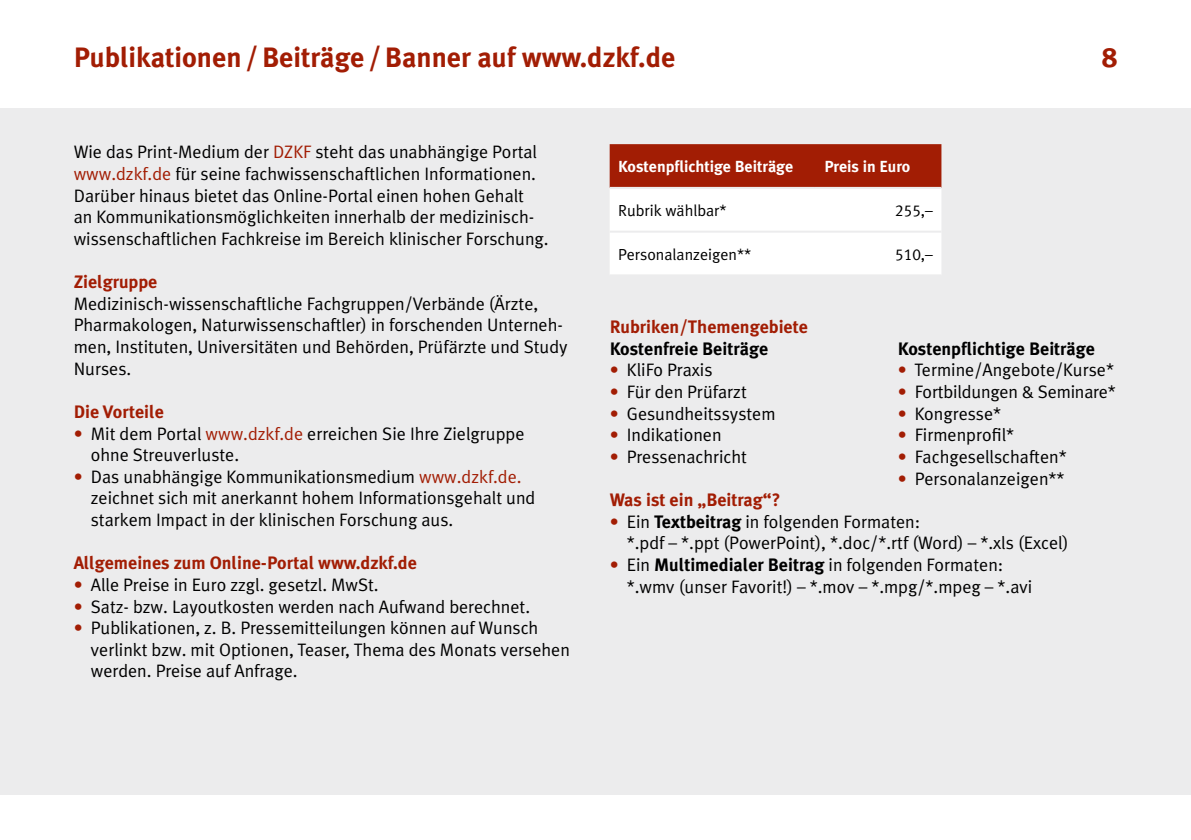
<style>
.page{position:relative;width:1191px;height:840px;background:#fff}
.page>*{position:absolute;margin:0;border:0;box-sizing:border-box;transform-origin:0 0}
.t1{font:700 28px "Meta Plus";color:#a21d04}
.t2{font:28px "Meta Plus Bold Caps";color:#a21d04}
.t3{font:18px/21.6px "Meta Plus Normal";color:#000}
.t4{font:700 18px "Meta Plus";color:#a21d04}
.t5{font:700 18px "Meta Plus";color:#000}
.t6{font:700 16px "Meta Plus";color:#fff}
.t7{font:16px "Meta Plus Normal";color:#000}
.t8{font:16px "Meta Plus Normal Caps";color:#000}
.s1{color:#a21d04}
.s2{font-family:"Meta Plus Normal"}
.s3{font-family:"Meta Plus";font-weight:700}
</style>
<div class="page">
<div style="left:0;top:108px;width:1191px;height:686px;background:#ececed"></div>
<svg style="left:609px;top:144px;width:332px;height:130px;background:#dfb2a9"></svg>
<hr style="left:815px;top:230px;width:126px;height:2px;background:#ececed">
<hr style="left:609px;top:187px;width:206px;height:2px;background:#ececed">
<hr style="left:815px;top:187px;width:126px;height:2px;background:#ececed">
<hr style="left:609px;top:230px;width:206px;height:2px;background:#ececed">
<h1 class="t1" style="left:74px;top:41px;width:603px">Publikationen/Beiträge/Banner auf www.dzkf.de</h1>
<h1 class="t2" style="left:1102px;top:41px;width:16px">8</h1>
<p class="t3" style="left:74px;top:141px;width:476px">Wie das Print-Medium der <span class="s1">DZKF</span> steht das unabhängige Portal <span class="s1">www.dzkf.de</span> für seine fachwissenschaftlichen Informationen.<br>Darüber hinaus bietet das Online-Portal einen hohen Gehalt<br>an Kommunikationsmöglichkeiten innerhalb der medizinisch&shy;wissenschaftlichen Fachkreise im Bereich klinischer Forschung.</p>
<p class="t4" style="left:74px;top:271px;width:85px">Zielgruppe</p>
<p class="t3" style="left:74px;top:292px;width:495px">Medizinisch-wissenschaftliche Fachgruppen/Verbände (Ärzte, Pharmakologen, Naturwissenschaftler) in forschenden Unterneh&shy;men, Instituten, Universitäten und Behörden, Prüfärzte und Study Nurses.</p>
<p class="t4" style="left:74px;top:401px;width:92px">Die Vorteile</p>
<p class="t3" style="left:91px;top:422px;width:435px;text-indent:-17px"><span class="s1">•</span> Mit dem Portal <span class="s1">www.dzkf.de</span> erreichen Sie Ihre Zielgruppe ohne Streuverluste.</p>
<p class="t3" style="left:91px;top:465px;width:446px;text-indent:-17px"><span class="s1">•</span> Das unabhängige Kommunikationsmedium <span class="s1">www.dzkf.de. </span>zeichnet sich mit anerkannt hohem Informationsgehalt und starkem Impact in der klinischen Forschung aus.</p>
<p class="t4" style="left:74px;top:552px;width:345px">Allgemeines zum Online-Portal www.dzkf.de</p>
<p class="t3" style="left:74px;top:573px;width:306px"><span class="s1">•</span> Alle Preise in Euro zzgl. gesetzl. MwSt.</p>
<p class="t3" style="left:74px;top:595px;width:458px"><span class="s1">•</span> Satz- bzw. Layoutkosten werden nach Aufwand berechnet.</p>
<p class="t3" style="left:91px;top:616px;width:480px;text-indent:-17px"><span class="s1">•</span> Publikationen, z. B. Pressemitteilungen können auf Wunsch verlinkt bzw. mit Optionen, Teaser, Thema des Monats versehen werden. Preise auf Anfrage.</p>
<p class="t6" style="left:618px;top:157px;width:177px">Kostenpflichtige Beiträge</p>
<p class="t6" style="left:824px;top:157px;width:87px">Preis in Euro</p>
<p class="t7" style="left:618px;top:201px;width:110px">Rubrik wählbar*</p>
<p class="t8" style="left:895px;top:201px;width:39px">255<span class="s2">,–</span></p>
<p class="t7" style="left:618px;top:245px;width:135px">Personalanzeigen**</p>
<p class="t8" style="left:895px;top:245px;width:39px">510<span class="s2">,–</span></p>
<p class="t4" style="left:609px;top:316px;width:200px">Rubriken/Themengebiete</p>
<p class="t5" style="left:609px;top:338px;width:160px">Kostenfreie Beiträge</p>
<p class="t5" style="left:897px;top:338px;width:199px">Kostenpflichtige Beiträge</p>
<p class="t3" style="left:609px;top:359px;width:104px"><span class="s1">•</span> KliFo Praxis</p>
<p class="t3" style="left:897px;top:359px;width:218px"><span class="s1">•</span> Termine/Angebote/Kurse*</p>
<p class="t3" style="left:609px;top:380px;width:139px"><span class="s1">•</span> Für den Prüfarzt</p>
<p class="t3" style="left:897px;top:380px;width:220px"><span class="s1">•</span> Fortbildungen &amp; Seminare*</p>
<p class="t3" style="left:609px;top:402px;width:167px"><span class="s1">•</span> Gesundheitssystem</p>
<p class="t3" style="left:897px;top:402px;width:105px"><span class="s1">•</span> Kongresse*</p>
<p class="t3" style="left:609px;top:424px;width:113px"><span class="s1">•</span> Indikationen</p>
<p class="t3" style="left:897px;top:424px;width:118px"><span class="s1">•</span> Firmenprofil*</p>
<p class="t3" style="left:609px;top:445px;width:139px"><span class="s1">•</span> Pressenachricht</p>
<p class="t3" style="left:897px;top:445px;width:170px"><span class="s1">•</span> Fachgesellschaften*</p>
<p class="t3" style="left:897px;top:467px;width:168px"><span class="s1">•</span> Personalanzeigen**</p>
<p class="t4" style="left:609px;top:489px;width:172px">Was ist ein „Beitrag“?</p>
<p class="t3" style="left:627px;top:510px;width:443px;text-indent:-17px"><span class="s1">•</span> Ein <span class="s3">Textbeitrag</span> in folgenden Formaten:<br>*.pdf – *.ppt (PowerPoint), *.doc/*.rtf (Word) – *.xls (Excel)</p>
<p class="t3" style="left:627px;top:553px;width:407px;text-indent:-17px"><span class="s1">•</span> Ein <span class="s3">Multimedialer Beitrag</span> in folgenden Formaten: *.wmv (unser Favorit!) – *.mov – *.mpg/*.mpeg – *.avi</p>
</div>
